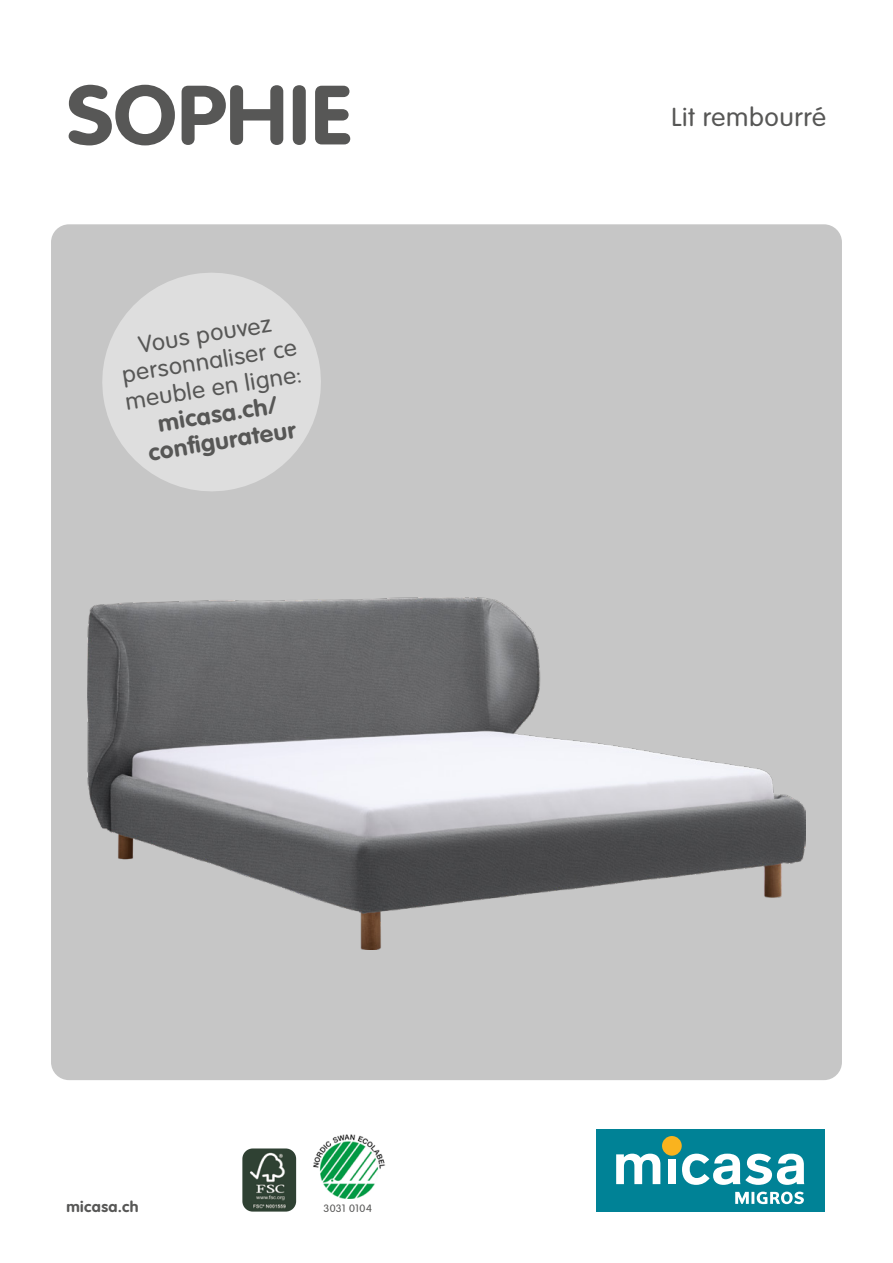
<style>
.page{position:relative;width:893px;height:1263px;background:#fff}
.page>*{position:absolute;margin:0;border:0;box-sizing:border-box;transform-origin:0 0}
.t1{font:700 82.5px "VAG Rounded Std";letter-spacing:.015em;color:#575756;scale:1.05 1}
.t2{font:300 25.5px "VAG Rounded Std";letter-spacing:.02em;color:#575756;scale:1.05 1}
.t3{font:300 23.25px/27px "VAG Rounded Std";color:#575756;text-align:center;scale:1.05 1}
.t4{font:700 23.25px/27px "VAG Rounded Std";color:#575756;text-align:center;scale:1.05 1}
.t5{font:700 15px "VAG Rounded Std";letter-spacing:.03em;color:#575756;scale:1.05 1}
.t6{font:300 10.5px "VAG Rounded Std";letter-spacing:.035em;color:#575756;scale:1.05 1}
</style>
<div class="page">
<div style="left:51px;top:224px;width:791px;height:856px;background:#c6c6c6;border-radius:18px"></div>
<div style="left:596px;top:1129px;width:228px;height:82px;background:#008296"></div>
<svg style="left:735px;top:1191px;width:69px;height:13px"></svg>
<svg style="left:616px;top:1153px;width:44px;height:31px"></svg>
<div style="left:662px;top:1136px;width:20px;height:20px;background:#fab31e;border-radius:50%"></div>
<div style="left:668px;top:1159px;width:8px;height:25px;background:#fff"></div>
<svg style="left:682px;top:1153px;width:122px;height:32px"></svg>
<img style="left:313px;top:1134px;width:72px;height:65px">
<img style="left:242px;top:1148px;width:54px;height:63px">
<img style="left:87px;top:597px;width:719px;height:352px">
<svg style="left:102px;top:273px;width:219px;height:218px;fill:#dedede"></svg>
<h1 class="t1" style="left:67px;top:67px;width:272px">SOPHIE</h1>
<p class="t3" style="left:115px;top:336px;width:171px;rotate:-9deg">Vous pouvez personnaliser ce meuble en ligne:</p>
<p class="t4" style="left:142px;top:413px;width:143px;rotate:-9deg">micasa.ch/ confi gurateur</p>
<p class="t5" style="left:66px;top:1198px;width:70px">micasa.ch</p>
<p class="t6" style="left:323px;top:1202px;width:48px">3031 0104</p>
<p class="t2" style="left:671px;top:103px;width:149px">Lit rembourré</p>
</div>
